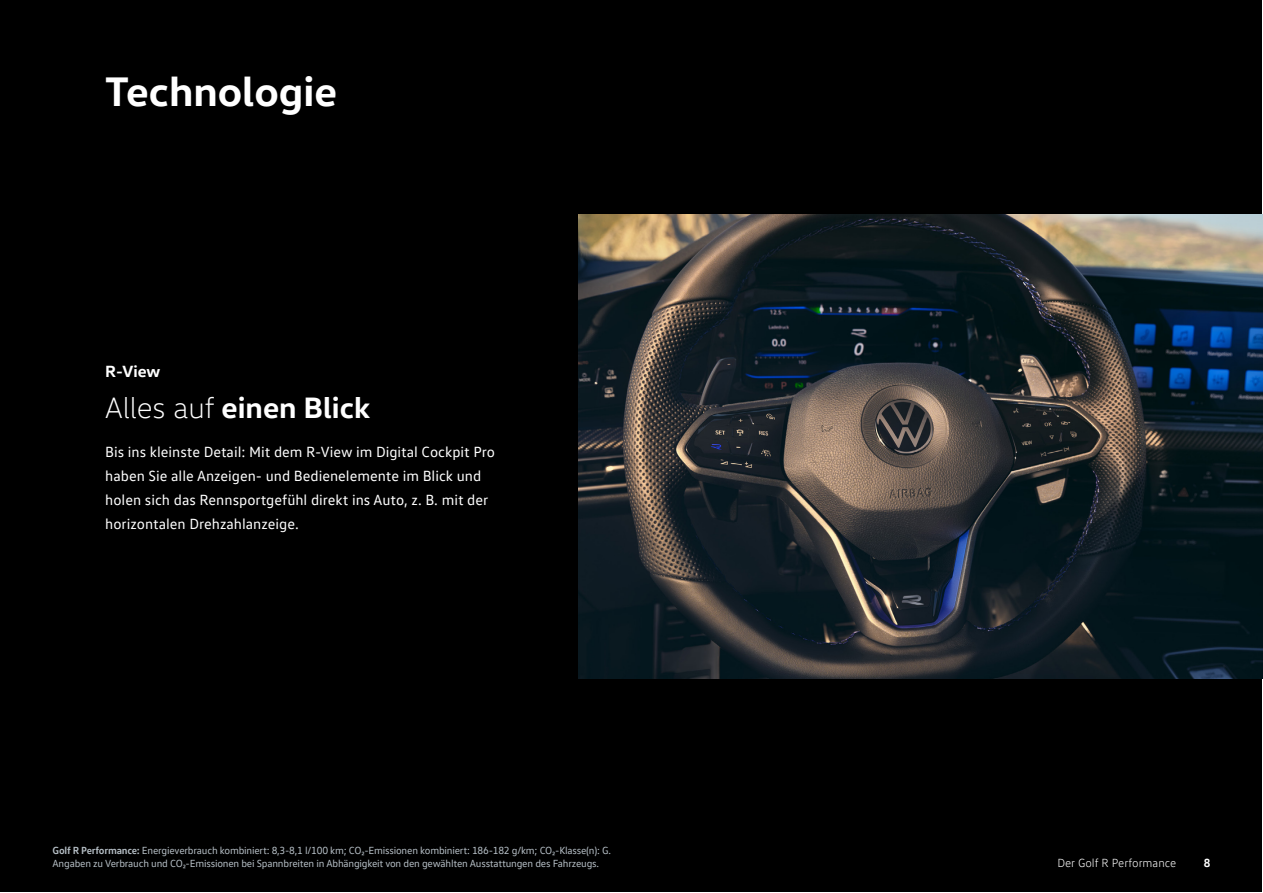
<style>
.page{position:relative;width:1263px;height:893px;background:#fff}
.page>*{position:absolute;margin:0;border:0;box-sizing:border-box;transform-origin:0 0}
.t1{font:700 42px "VW Head";color:#fff}
.t2{font:700 30px "VW Head";color:#fff}
.t3{font:700 16.5px "VW Head";color:#fff}
.t4{font:15px/24px "VW Text";color:#fff}
.t5{font:300 12px "VW Text";color:#fff}
.t6{font:700 12px "VW Text";color:#fff}
.t7{font:10.5px/13.5px "VW Text";letter-spacing:-.02em;color:#b5bec5}
.s1{font-weight:300}
.s2{font-weight:700}
</style>
<div class="page">
<div style="left:1px;top:1px;width:1261px;height:891px;background:#000"></div>
<img style="left:579px;top:214px;width:684px;height:465px">
<h1 class="t1" style="left:105px;top:64px;width:233px">Technologie</h1>
<h3 class="t3" style="left:105px;top:361px;width:57px">R-View</h3>
<h2 class="t2" style="left:105px;top:388px;width:266px"><span class="s1">Alles auf</span> einen Blick</h2>
<h3 class="t4" style="left:105px;top:439px;width:391px">Bis ins kleinste Detail: Mit dem R-View im Digital Cockpit Pro haben Sie alle Anzeigen- und Bedienelemente im Blick und holen sich das Rennsportgefühl direkt ins Auto, z. B. mit der horizontalen Drehzahlanzeige.</h3>
<p class="t7" style="left:53px;top:843px;width:560px"><span class="s2">Golf R Performance:</span> Energieverbrauch kombiniert: 8,3-8,1 l/100 km; CO₂-Emissionen kombiniert: 186-182 g/km; CO₂-Klasse(n): G.<br>Angaben zu Verbrauch und CO₂-Emissionen bei Spannbreiten in Abhängigkeit von den gewählten Ausstattungen des Fahrzeugs.</p>
<p class="t5" style="left:1057px;top:856px;width:121px">Der Golf R Performance</p>
<p class="t6" style="left:1204px;top:855px;width:8px">8</p>
</div>
